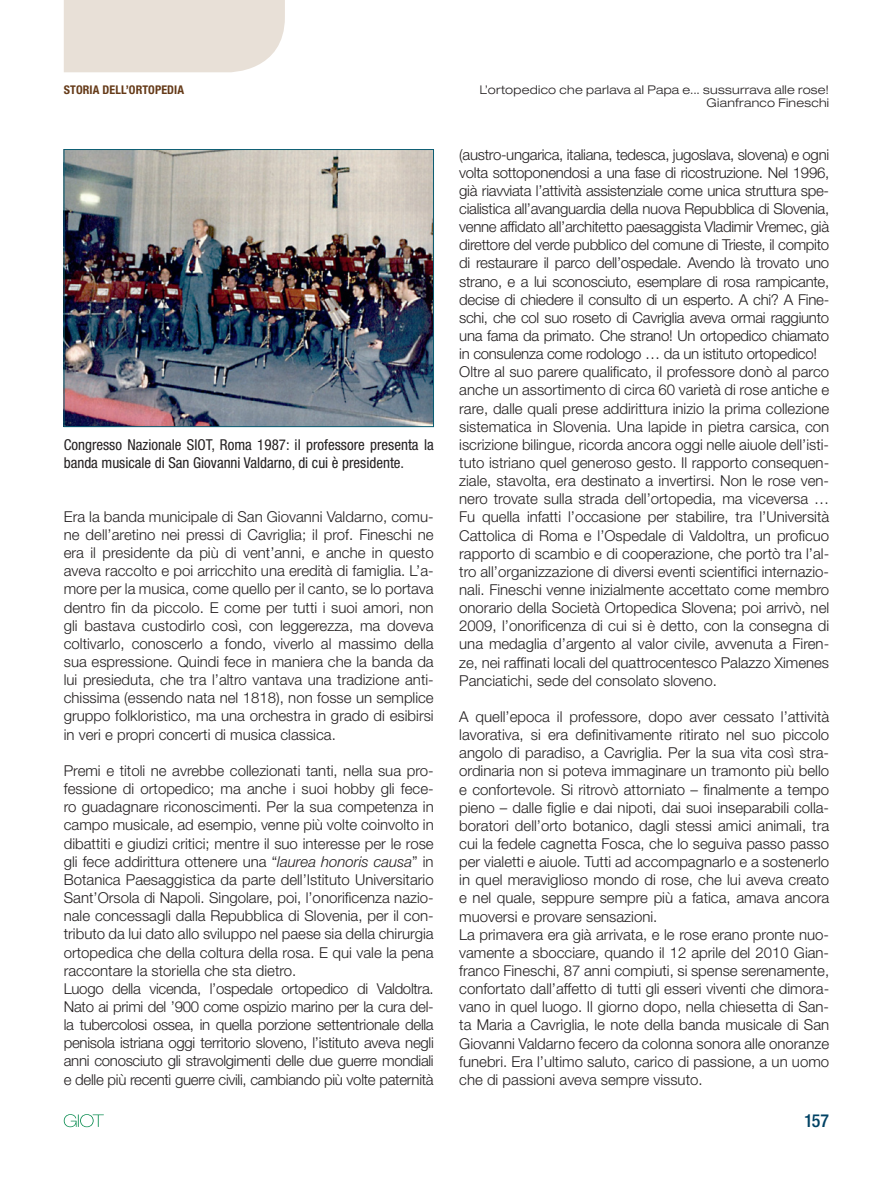
<style>
.page{position:relative;width:893px;height:1191px;background:#fff}
.page>*{position:absolute;margin:0;border:0;box-sizing:border-box;transform-origin:0 0}
.t1{font:500 condensed 18px "Helvetica Neue LT Std";color:#004264}
.t2{font:300 15px/18.1px "Helvetica Neue LT Std";color:#231f20}
.t3{font:condensed 15px/18px "Helvetica Neue LT Std";color:#231f20}
.t4{font:300 expanded 12px/13.5px "Helvetica Neue LT Std";letter-spacing:.025em;color:#231f20;text-align:right}
.t5{font:700 condensed 12px "Helvetica Neue LT Std";letter-spacing:.01em;color:#653a18}
.s1{font-style:italic}
</style>
<div class="page">
<div style="left:64px;top:0;width:221px;height:72px;background:#e8e0d7"></div>
<svg style="left:64px;top:1114px;width:40px;height:13px"></svg>
<img style="left:66px;top:151px;width:366px;height:274px">
<div style="left:64px;top:149px;width:370px;height:278px;border:1px solid #0a5d73"></div>
<p class="t5" style="left:64px;top:82px;width:122px">STORIA dell’ORTOPED IA</p>
<p class="t4" style="left:480px;top:82px;width:351px">L’ortopedico che parlava al Papa e... sussurrava alle rose!<br>Gianfranco Fineschi</p>
<p class="t3" style="left:64px;top:436px;width:371px">Congresso Nazionale SIOT, Roma 1987: il professore presenta la banda musicale di San Giovanni Valdarno, di cui è presidente.</p>
<p class="t2" style="left:64px;top:507px;width:371px;text-align:justify">Era la banda municipale di San Giovanni Valdarno, comu&shy;ne dell’aretino nei pressi di Cavriglia; il prof. Fineschi ne era il presidente da più di vent’anni, e anche in questo aveva raccolto e poi arricchito una eredità di famiglia. L’a&shy;more per la musica, come quello per il canto, se lo portava dentro fin da piccolo. E come per tutti i suoi amori, non gli bastava custodirlo così, con leggerezza, ma doveva coltivarlo, conoscerlo a fondo, viverlo al massimo della sua espressione. Quindi fece in maniera che la banda da lui presieduta, che tra l’altro vantava una tradizione anti&shy;chissima (essendo nata nel 1818), non fosse un semplice gruppo folkloristico, ma una orchestra in grado di esibirsi in veri e propri concerti di musica classica.</p>
<p class="t2" style="left:64px;top:761px;width:371px">Premi e titoli ne avrebbe collezionati tanti, nella sua pro&shy;fessione di ortopedico; ma anche i suoi hobby gli fece&shy;ro guadagnare riconoscimenti. Per la sua competenza in campo musicale, ad esempio, venne più volte coinvolto in dibattiti e giudizi critici; mentre il suo interesse per le rose gli fece addirittura ottenere una “<span class="s1">laurea honoris causa</span>” in Botanica Paesaggistica da parte dell’Istituto Universitario Sant’Orsola di Napoli. Singolare, poi, l’onorificenza nazio&shy;nale concessagli dalla Repubblica di Slovenia, per il con&shy;tributo da lui dato allo sviluppo nel paese sia della chirurgia ortopedica che della coltura della rosa. E qui vale la pena raccontare la storiella che sta dietro.<br>Luogo della vicenda, l’ospedale ortopedico di Valdoltra.<br>Nato ai primi del ’900 come ospizio marino per la cura del&shy;la tubercolosi ossea, in quella porzione settentrionale della penisola istriana oggi territorio sloveno, l’istituto aveva negli anni conosciuto gli stravolgimenti delle due guerre mondiali e delle più recenti guerre civili, cambiando più volte paternità</p>
<p class="t2" style="left:459px;top:145px;width:371px">(austro-ungarica, italiana, tedesca, jugoslava, slovena) e ogni volta sottoponendosi a una fase di ricostruzione. Nel 1996, già riavviata l’attività assistenziale come unica struttura spe&shy;cialistica all’avanguardia della nuova Repubblica di Slovenia, venne affidato all’architetto paesaggista Vladimir Vremec, già direttore del verde pubblico del comune di Trieste, il compito di restaurare il parco dell’ospedale. Avendo là trovato uno strano, e a lui sconosciuto, esemplare di rosa rampicante, decise di chiedere il consulto di un esperto. A chi? A Fine&shy;schi, che col suo roseto di Cavriglia aveva ormai raggiunto una fama da primato. Che strano! Un ortopedico chiamato in consulenza come rodologo … da un istituto ortopedico!<br>Oltre al suo parere qualificato, il professore donò al parco anche un assortimento di circa 60 varietà di rose antiche e rare, dalle quali prese addirittura inizio la prima collezione sistematica in Slovenia. Una lapide in pietra carsica, con iscrizione bilingue, ricorda ancora oggi nelle aiuole dell’isti&shy;tuto istriano quel generoso gesto. Il rapporto consequen&shy;ziale, stavolta, era destinato a invertirsi. Non le rose ven&shy;nero trovate sulla strada dell’ortopedia, ma viceversa … Fu quella infatti l’occasione per stabilire, tra l’Università Cattolica di Roma e l’Ospedale di Valdoltra, un proficuo rapporto di scambio e di cooperazione, che portò tra l’al&shy;tro all’organizzazione di diversi eventi scientifici internazio&shy;nali. Fineschi venne inizialmente accettato come membro onorario della Società Ortopedica Slovena; poi arrivò, nel 2009, l’onorificenza di cui si è detto, con la consegna di una medaglia d’argento al valor civile, avvenuta a Firen&shy;ze, nei raffinati locali del quattrocentesco Palazzo Ximenes Panciatichi, sede del consolato sloveno.</p>
<p class="t2" style="left:459px;top:707px;width:371px">A quell’epoca il professore, dopo aver cessato l’attività lavorativa, si era definitivamente ritirato nel suo piccolo angolo di paradiso, a Cavriglia. Per la sua vita così stra&shy;ordinaria non si poteva immaginare un tramonto più bello e confortevole. Si ritrovò attorniato – finalmente a tempo pieno – dalle figlie e dai nipoti, dai suoi inseparabili colla&shy;boratori dell’orto botanico, dagli stessi amici animali, tra cui la fedele cagnetta Fosca, che lo seguiva passo passo per vialetti e aiuole. Tutti ad accompagnarlo e a sostenerlo in quel meraviglioso mondo di rose, che lui aveva creato e nel quale, seppure sempre più a fatica, amava ancora muoversi e provare sensazioni.<br>La primavera era già arrivata, e le rose erano pronte nuo&shy;vamente a sbocciare, quando il 12 aprile del 2010 Gian&shy;franco Fineschi, 87 anni compiuti, si spense serenamente, confortato dall’affetto di tutti gli esseri viventi che dimora&shy;vano in quel luogo. Il giorno dopo, nella chiesetta di San&shy;ta Maria a Cavriglia, le note della banda musicale di San Giovanni Valdarno fecero da colonna sonora alle onoranze funebri. Era l’ultimo saluto, carico di passione, a un uomo che di passioni aveva sempre vissuto.</p>
<p class="t1" style="left:804px;top:1110px;width:27px">157</p>
</div>
